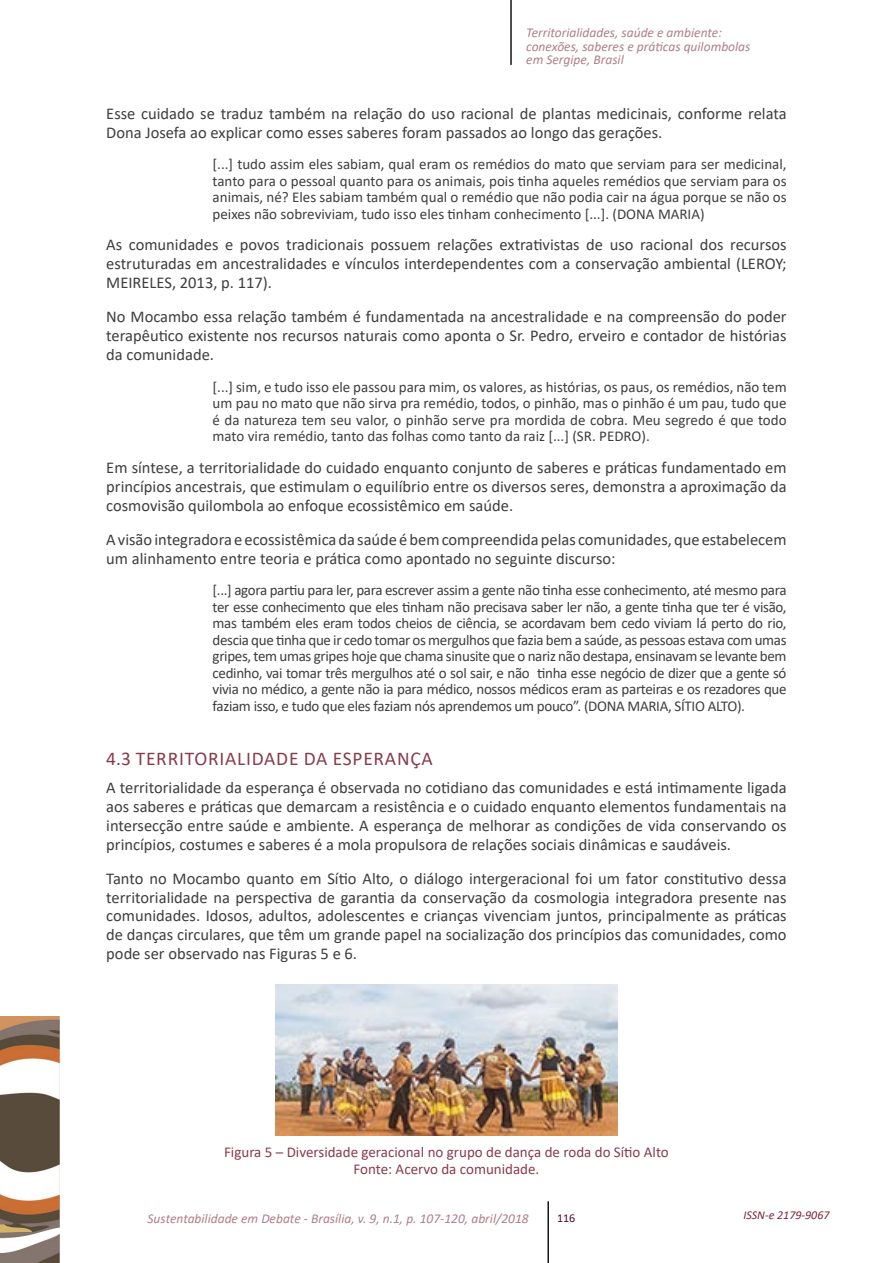
<style>
.page{position:relative;width:893px;height:1263px;background:#fff}
.page>*{position:absolute;margin:0;border:0;box-sizing:border-box;transform-origin:0 0}
.t1{font:19.5px "Calibri";letter-spacing:.04em;color:#873d4d}
.t2{font:16.5px/18.9px "Calibri";color:#3e3e40;text-align:justify}
.t3{font:15px/16.5px "Calibri";color:#3e3e40;text-align:justify}
.t4{font:15px/17.2px "Calibri";color:#873d4d;text-align:center}
.t5{font:italic 13.5px/13.5px "Calibri";color:#af7f8a}
.t6{font:italic 12px "Calibri";color:#7a273a}
.t7{font:12px "Calibri";color:#520d25}
</style>
<div class="page">
<hr style="left:510px;top:0;width:2px;height:65px;background:#1a171c">
<img style="left:0;top:1016px;width:60px;height:247px">
<hr style="left:547px;top:1201px;width:2px;height:62px;background:#1a171c">
<img style="left:276px;top:984px;width:341px;height:151px">
<p class="t5" style="left:526px;top:26px;width:226px">Territorialidades, saúde e ambiente: conexões, saberes e práticas quilombolas em Sergipe, Brasil</p>
<p class="t2" style="left:106px;top:103px;width:682px">Esse cuidado se traduz também na relação do uso racional de plantas medicinais, conforme relata<br>Dona Josefa ao explicar como esses saberes foram passados ao longo das gerações.</p>
<p class="t3" style="left:213px;top:156px;width:576px">[...] tudo assim eles sabiam, qual eram os remédios do mato que serviam para ser medicinal, tanto para o pessoal quanto para os animais, pois tinha aqueles remédios que serviam para os animais, né? Eles sabiam também qual o remédio que não podia cair na água porque se não os peixes não sobreviviam, tudo isso eles tinham conhecimento [...]. (DONA MARIA)</p>
<p class="t2" style="left:106px;top:235px;width:682px">As comunidades e povos tradicionais possuem relações extrativistas de uso racional dos recursos estruturadas em ancestralidades e vínculos interdependentes com a conservação ambiental (LEROY; MEIRELES, 2013, p. 117).</p>
<p class="t2" style="left:106px;top:307px;width:682px">No Mocambo essa relação também é fundamentada na ancestralidade e na compreensão do poder terapêutico existente nos recursos naturais como aponta o Sr. Pedro, erveiro e contador de histórias da comunidade.</p>
<p class="t3" style="left:213px;top:378px;width:576px">[...] sim, e tudo isso ele passou para mim, os valores, as histórias, os paus, os remédios, não tem um pau no mato que não sirva pra remédio, todos, o pinhão, mas o pinhão é um pau, tudo que é da natureza tem seu valor, o pinhão serve pra mordida de cobra. Meu segredo é que todo mato vira remédio, tanto das folhas como tanto da raiz [...] (SR. PEDRO).</p>
<p class="t2" style="left:106px;top:458px;width:682px">Em síntese, a territorialidade do cuidado enquanto conjunto de saberes e práticas fundamentado em princípios ancestrais, que estimulam o equilíbrio entre os diversos seres, demonstra a aproximação da cosmovisão quilombola ao enfoque ecossistêmico em saúde.</p>
<p class="t2" style="left:106px;top:530px;width:682px">A visão integradora e ecossistêmica da saúde é bem compreendida pelas comunidades, que estabelecem um alinhamento entre teoria e prática como apontado no seguinte discurso:</p>
<p class="t3" style="left:213px;top:582px;width:575px">[...] agora partiu para ler, para escrever assim a gente não tinha esse conhecimento, até mesmo para ter esse conhecimento que eles tinham não precisava saber ler não, a gente tinha que ter é visão, mas também eles eram todos cheios de ciência, se acordavam bem cedo viviam lá perto do rio, descia que tinha que ir cedo tomar os mergulhos que fazia bem a saúde, as pessoas estava com umas gripes, tem umas gripes hoje que chama sinusite que o nariz não destapa, ensinavam se levante bem cedinho, vai tomar três mergulhos até o sol sair, e não tinha esse negócio de dizer que a gente só vivia no médico, a gente não ia para médico, nossos médicos eram as parteiras e os rezadores que faziam isso, e tudo que eles faziam nós aprendemos um pouco”. (DONA MARIA, SÍTIO ALTO).</p>
<p class="t1" style="left:106px;top:745px;width:328px">4.3 TERRITORIALIDADE DA ESPERANÇA</p>
<p class="t2" style="left:106px;top:777px;width:682px">A territorialidade da esperança é observada no cotidiano das comunidades e está intimamente ligada aos saberes e práticas que demarcam a resistência e o cuidado enquanto elementos fundamentais na intersecção entre saúde e ambiente. A esperança de melhorar as condições de vida conservando os princípios, costumes e saberes é a mola propulsora de relações sociais dinâmicas e saudáveis.</p>
<p class="t2" style="left:106px;top:868px;width:682px">Tanto no Mocambo quanto em Sítio Alto, o diálogo intergeracional foi um fator constitutivo dessa territorialidade na perspectiva de garantia da conservação da cosmologia integradora presente nas comunidades. Idosos, adultos, adolescentes e crianças vivenciam juntos, principalmente as práticas de danças circulares, que têm um grande papel na socialização dos princípios das comunidades, como pode ser observado nas Figuras 5 e 6.</p>
<p class="t4" style="left:224px;top:1143px;width:446px">Figura 5 – Diversidade geracional no grupo de dança de roda do Sítio Alto<br>Fonte: Acervo da comunidade.</p>
<p class="t5" style="left:148px;top:1211px;width:383px">Sustentabilidade em Debate - Brasília, v. 9, n.1, p. 107-120, abril/2018</p>
<p class="t6" style="left:743px;top:1206px;width:88px">ISSN-e 2179-9067</p>
<p class="t7" style="left:557px;top:1209px;width:20px">116</p>
</div>
